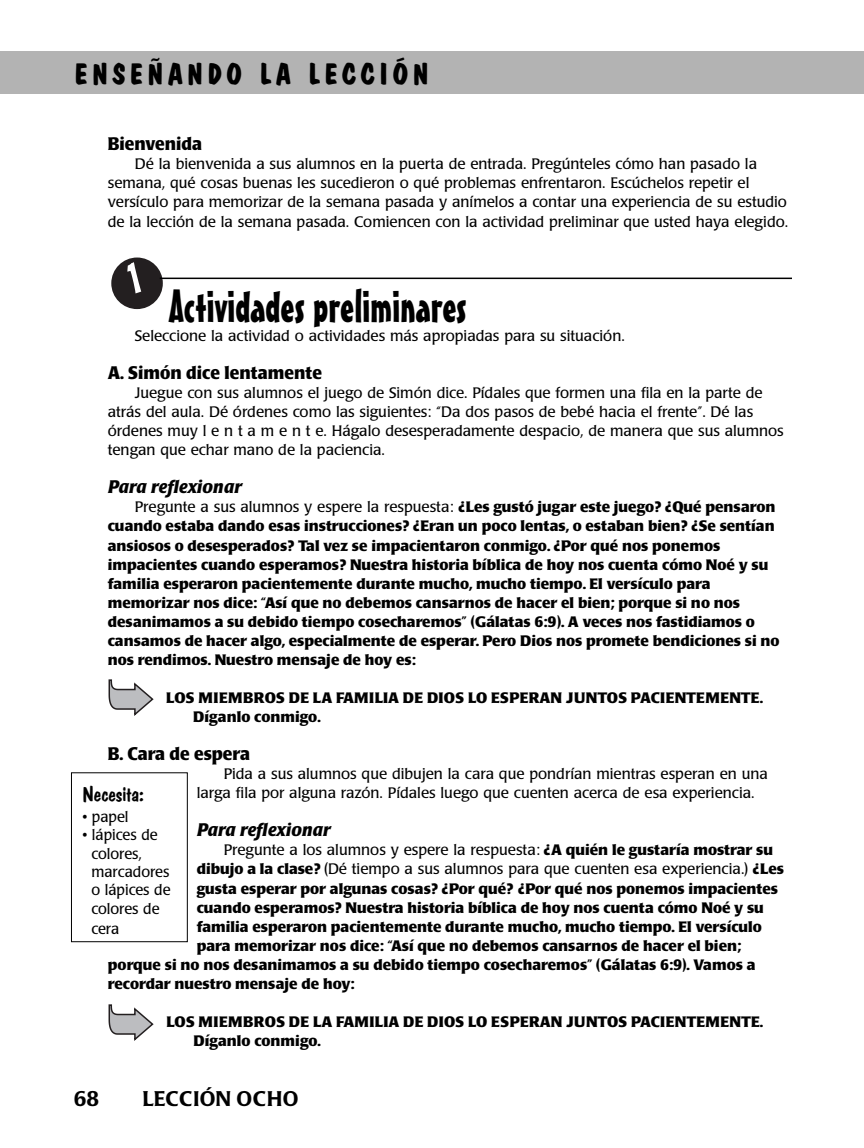
<style>
.page{position:relative;width:864px;height:1148px;background:#fff}
.page>*{position:absolute;margin:0;border:0;box-sizing:border-box;transform-origin:0 0}
.t1{font:45px "Mister Earl BT";color:#000}
.t2{font:700 30px "Dom Casual";letter-spacing:.105em;color:#000}
.t3{font:500 21px "Poppl Laudatio";letter-spacing:.01em;color:#000}
.t4{font:21px "Dom Casual D";color:#000;scale:1.05 1}
.t5{font:700 18px "Poppl Laudatio";color:#000;scale:.95 1}
.t6{font:italic 700 18px "Poppl Laudatio";color:#000;scale:.95 1}
.t7{font:700 15px/19px "Poppl Laudatio";color:#000}
.t8{font:15px/19px "Poppl Laudatio";color:#000}
.s1{font-weight:400}
.s2{font-weight:700}
</style>
<div class="page">
<hr style="left:160px;top:277px;width:632px;height:2px;background:#000">
<div style="left:0;top:51px;width:864px;height:43px;background:#b3b3b3"></div>
<div style="left:71px;top:772px;width:117px;height:170px;border:1px solid #000"></div>
<svg style="left:109px;top:679px;width:45px;height:37px"></svg>
<svg style="left:109px;top:1004px;width:45px;height:37px"></svg>
<svg style="left:111px;top:257px;width:52px;height:52px"></svg>
<h2 class="t2" style="left:74px;top:62px;width:357px">ENSEÑANDO LA LECCIÓN</h2>
<p class="t5" style="left:108px;top:137px;width:101px">Bienvenida</p>
<p class="t8" style="left:108px;top:156px;width:682px;text-indent:27px">Dé la bienvenida a sus alumnos en la puerta de entrada. Pregúnteles cómo han pasado la semana, qué cosas buenas les sucedieron o qué problemas enfrentaron. Escúchelos repetir el versículo para memorizar de la semana pasada y anímelos a contar una experiencia de su estudio de la lección de la semana pasada. Comiencen con la actividad preliminar que usted haya elegido.</p>
<h1 class="t1" style="left:169px;top:289px;width:299px">Actividades preliminares</h1>
<p class="t8" style="left:135px;top:327px;width:492px">Seleccione la actividad o actividades más apropiadas para su situación.</p>
<p class="t5" style="left:108px;top:366px;width:227px">A. Simón dice lentamente</p>
<p class="t8" style="left:108px;top:385px;width:678px;text-indent:27px">Juegue con sus alumnos el juego de Simón dice. Pídales que formen una fila en la parte de atrás del aula. Dé órdenes como las siguientes: “Da dos pasos de bebé hacia el frente”. Dé las órdenes muy l e n t a m e n t e. Hágalo desesperadamente despacio, de manera que sus alumnos tengan que echar mano de la paciencia.</p>
<p class="t6" style="left:108px;top:480px;width:143px">Para reflexionar</p>
<p class="t7" style="left:108px;top:499px;width:673px;text-indent:27px"><span class="s1">Pregunte a sus alumnos y espere la respuesta:</span> ¿Les gustó jugar este juego? ¿Qué pensaron cuando estaba dando esas instrucciones? ¿Eran un poco lentas, o estaban bien? ¿Se sentían ansiosos o desesperados? Tal vez se impacientaron conmigo. ¿Por qué nos ponemos impacientes cuando esperamos? Nuestra historia bíblica de hoy nos cuenta cómo Noé y su familia esperaron pacientemente durante mucho, mucho tiempo. El versículo para memorizar nos dice: “Así que no debemos cansarnos de hacer el bien; porque si no nos desanimamos a su debido tiempo cosecharemos” (Gálatas 6:9). A veces nos fastidiamos o cansamos de hacer algo, especialmente de esperar. Pero Dios nos promete bendiciones si no nos rendimos. Nuestro mensaje de hoy es:</p>
<p class="t7" style="left:193px;top:690px;width:571px;text-indent:-27px">LOS MIEMBROS DE LA FAMILIA DE DIOS LO ESPERAN JUNTOS PACIENTEMENTE.<br>Díganlo conmigo.</p>
<p class="t5" style="left:108px;top:747px;width:151px">B. Cara de espera</p>
<p class="t8" style="left:197px;top:766px;width:573px;text-indent:27px">Pida a sus alumnos que dibujen la cara que pondrían mientras esperan en una larga fila por alguna razón. Pídales luego que cuenten acerca de esa experiencia.</p>
<p class="t6" style="left:197px;top:823px;width:143px">Para reflexionar</p>
<p class="t8" style="left:224px;top:842px;width:551px">Pregunte a los alumnos y espere la respuesta: <span class="s2">¿A quién le gustaría mostrar su</span></p>
<p class="t8" style="left:197px;top:861px;width:589px"><span class="s2">dibujo a la clase?</span> (Dé tiempo a sus alumnos para que cuenten esa experiencia.) <span class="s2">¿Les</span></p>
<p class="t7" style="left:197px;top:880px;width:583px">gusta esperar por algunas cosas? ¿Por qué? ¿Por qué nos ponemos impacientes</p>
<p class="t7" style="left:197px;top:899px;width:569px">cuando esperamos? Nuestra historia bíblica de hoy nos cuenta cómo Noé y su</p>
<p class="t7" style="left:197px;top:918px;width:567px">familia esperaron pacientemente durante mucho, mucho tiempo. El versículo</p>
<p class="t7" style="left:197px;top:937px;width:546px">para memorizar nos dice: “Así que no debemos cansarnos de hacer el bien;</p>
<p class="t7" style="left:108px;top:956px;width:649px">porque si no nos desanimamos a su debido tiempo cosecharemos” (Gálatas 6:9). Vamos a</p>
<p class="t7" style="left:108px;top:975px;width:248px">recordar nuestro mensaje de hoy:</p>
<p class="t7" style="left:193px;top:1013px;width:571px;text-indent:-27px">LOS MIEMBROS DE LA FAMILIA DE DIOS LO ESPERAN JUNTOS PACIENTEMENTE.<br>Díganlo conmigo.</p>
<h3 class="t4" style="left:82px;top:781px;width:60px">Necesita:</h3>
<p class="t8" style="left:82px;top:808px;width:48px">• papel</p>
<p class="t8" style="left:91px;top:827px;width:81px;line-height:18.3px;text-indent:-9px">• lápices de colores, marcadores o lápices de colores de</p>
<p class="t8" style="left:91px;top:920px;width:29px">cera</p>
<h3 class="t3" style="left:74px;top:1090px;width:27px">68</h3>
<h3 class="t3" style="left:142px;top:1090px;width:158px">LECCIÓN OCHO</h3>
</div>
